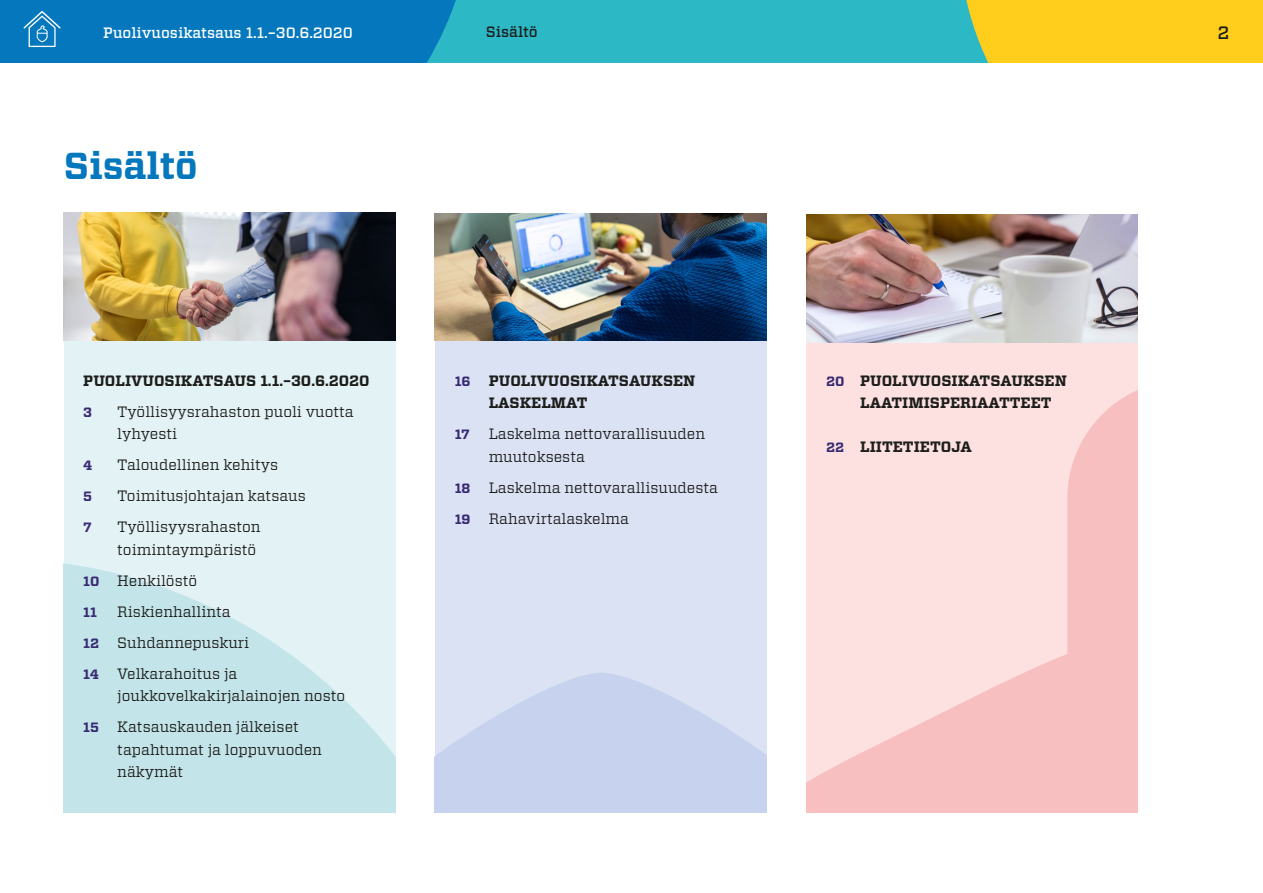
<style>
.page{position:relative;width:1263px;height:893px;background:#fff}
.page>*{position:absolute;margin:0;border:0;box-sizing:border-box;transform-origin:0 0}
.t1{font:700 37.5px "Vitesse";color:#0578bd}
.t2{font:500 18px "Vitesse";color:#1d1d1b}
.t3{font:15px/22.5px "Vitesse";color:#1d1d1b}
.t4{font:700 15px/22.5px "Vitesse";color:#1d1d1b}
.t5{font:500 15px "Vitesse";color:#fff}
.t6{font:500 15px "Vitesse";color:#1d1d1b}
.t7{font:700 13.5px "Vitesse";color:#382a72}
.s1{font-weight:700;font-size:13.5px;color:#382a72}
.s2{font-size:13.5px;color:#382a72}
</style>
<div class="page">
<div style="left:64px;top:340px;width:331px;height:472px;background:#e2f2f5"></div>
<svg style="left:64px;top:563px;width:331px;height:249px;fill:#c3e4e9"></svg>
<div style="left:435px;top:340px;width:332px;height:472px;background:#dae2f4"></div>
<svg style="left:435px;top:673px;width:332px;height:139px;fill:#c7d3ee"></svg>
<div style="left:806px;top:340px;width:332px;height:472px;background:#fce1e0"></div>
<svg style="left:806px;top:390px;width:332px;height:422px"></svg>
<img style="left:64px;top:213px;width:331px;height:127px">
<img style="left:435px;top:213px;width:332px;height:128px">
<img style="left:806px;top:215px;width:332px;height:127px">
<div style="left:470px;top:0;width:490px;height:63px;background:#2db8c5"></div>
<div style="left:960px;top:0;width:303px;height:63px;background:#ffcd1c"></div>
<svg style="left:0;top:0;width:470px;height:63px;background:#097cbe"></svg>
<p class="t5" style="left:103px;top:22px;width:251px">Puolivuosikatsaus 1.1.–30.6.2020</p>
<p class="t6" style="left:486px;top:22px;width:53px">Sisältö</p>
<p class="t2" style="left:1217px;top:20px;width:13px">2</p>
<h1 class="t1" style="left:64px;top:141px;width:135px">Sisältö</h1>
<p class="t4" style="left:83px;top:370px;width:288px">PUOLIVUOSIKATSAUS 1.1.–30.6.2020</p>
<p class="t7" style="left:83px;top:403px;width:10px">3</p>
<p class="t3" style="left:117px;top:400px;width:238px">Työllisyysrahaston puoli vuotta lyhyesti</p>
<p class="t7" style="left:83px;top:457px;width:11px">4</p>
<p class="t3" style="left:117px;top:454px;width:162px">Taloudellinen kehitys</p>
<p class="t7" style="left:83px;top:488px;width:10px">5</p>
<p class="t3" style="left:117px;top:485px;width:190px">Toimitusjohtajan katsaus</p>
<p class="t7" style="left:83px;top:519px;width:10px">7</p>
<p class="t3" style="left:117px;top:516px;width:145px">Työllisyysrahaston toimintaympäristö</p>
<p class="t3" style="left:83px;top:569px;width:115px"><span class="s1">10</span> Henkilöstö</p>
<p class="t7" style="left:83px;top:603px;width:15px">11</p>
<p class="t3" style="left:117px;top:600px;width:115px">Riskienhallinta</p>
<p class="t3" style="left:83px;top:631px;width:168px"><span class="s1">12</span> Suhdannepuskuri</p>
<p class="t3" style="left:117px;top:662px;width:229px;text-indent:-34px"><span class="s1">14</span> Velkarahoitus ja joukkovelkakirjalainojen nosto</p>
<p class="t3" style="left:117px;top:716px;width:206px;text-indent:-34px"><span class="s1">15</span> Katsauskauden jälkeiset tapahtumat ja loppuvuoden näkymät</p>
<p class="t4" style="left:489px;top:370px;width:208px;text-indent:-34px"><span class="s2">16</span> PUOLIVUOSIKATSAUKSEN<br>LASKELMAT</p>
<p class="t7" style="left:455px;top:426px;width:17px">17</p>
<p class="t3" style="left:489px;top:423px;width:218px">Laskelma nettovarallisuuden muutoksesta</p>
<p class="t3" style="left:455px;top:476px;width:265px"><span class="s1">18</span> Laskelma nettovarallisuudesta</p>
<p class="t3" style="left:455px;top:507px;width:176px"><span class="s1">19</span> Rahavirtalaskelma</p>
<p class="t4" style="left:860px;top:370px;width:208px;text-indent:-34px"><span class="s2">20</span> PUOLIVUOSIKATSAUKSEN<br>LAATIMISPERIAATTEET</p>
<p class="t4" style="left:826px;top:436px;width:147px"><span class="s2">22</span> LIITETIETOJA</p>
</div>
